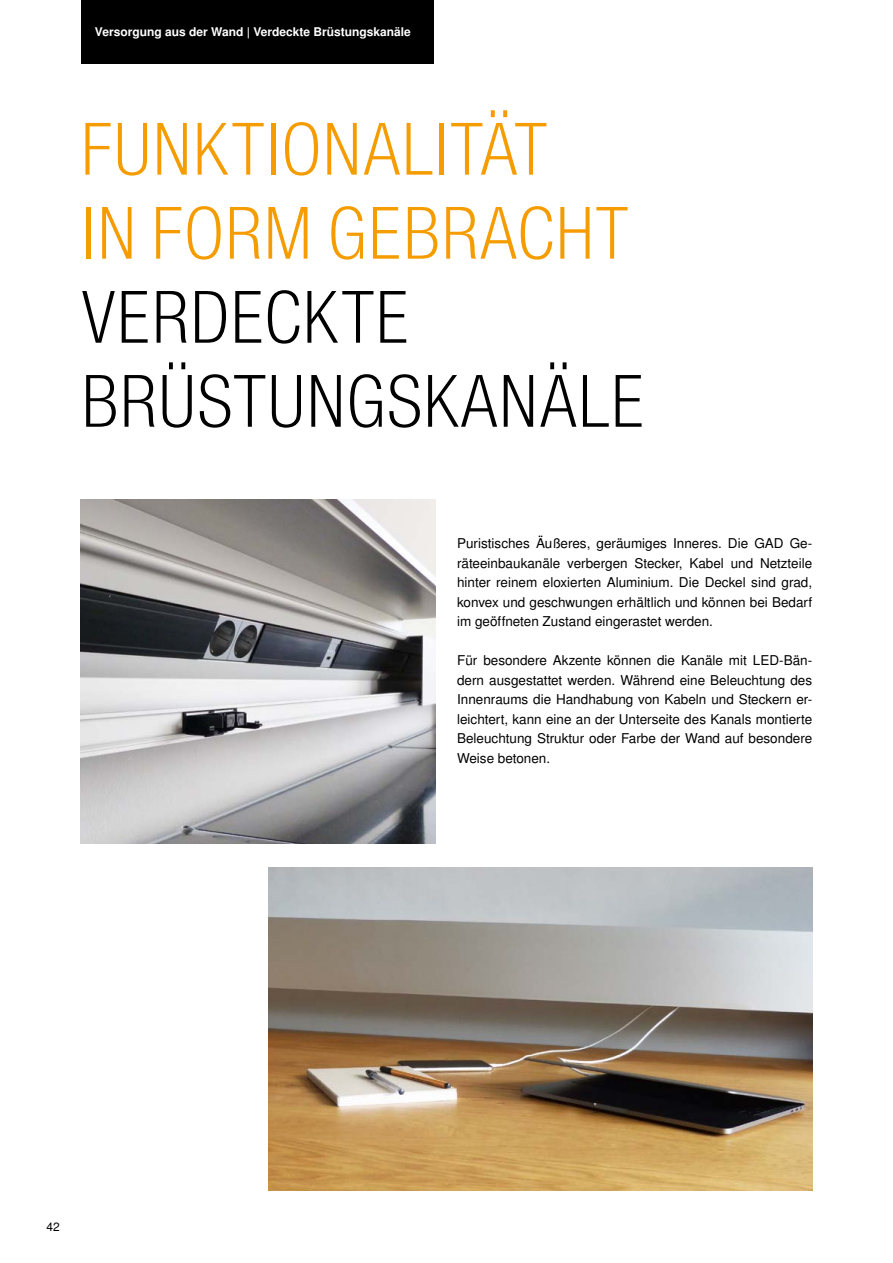
<style>
.page{position:relative;width:893px;height:1263px;background:#fff}
.page>*{position:absolute;margin:0;border:0;box-sizing:border-box;transform-origin:0 0}
.t1{font:72px/84px "Nimbus San LOT Lig Con";color:#f59c00}
.t2{font:72px/84px "Nimbus San LOT Lig Con";color:#000}
.t3{font:13.5px/19.5px "Nimbus San LOT";color:#000;text-align:justify}
.t4{font:700 12px "Nimbus San LOT";color:#fff}
.t5{font:12px "Nimbus San LOT";color:#000}
</style>
<div class="page">
<img style="left:81px;top:500px;width:355px;height:343px">
<div style="left:81px;top:0;width:353px;height:64px;background:#000"></div>
<img style="left:269px;top:867px;width:543px;height:324px">
<p class="t4" style="left:95px;top:25px;width:318px">Versorgung aus der Wand | Verdeckte Brüstungskanäle</p>
<h1 class="t1" style="left:81px;top:108px;width:550px">FUNKTIONALITÄT<br>IN FORM GEBRACHT</h1>
<h1 class="t2" style="left:81px;top:276px;width:566px">VERDECKTE<br>BRÜSTUNGSKANÄLE</h1>
<p class="t3" style="left:457px;top:534px;width:357px">Puristisches Äußeres, geräumiges Inneres. Die GAD Ge&shy;räteeinbaukanäle verbergen Stecker, Kabel und Netzteile hinter reinem eloxierten Aluminium. Die Deckel sind grad, konvex und geschwungen erhältlich und können bei Bedarf im geöffneten Zustand eingerastet werden.</p>
<p class="t3" style="left:457px;top:651px;width:357px">Für besondere Akzente können die Kanäle mit LED-Bän&shy;dern ausgestattet werden. Während eine Beleuchtung des Innenraums die Handhabung von Kabeln und Steckern er&shy;leichtert, kann eine an der Unterseite des Kanals montierte Beleuchtung Struktur oder Farbe der Wand auf besondere Weise betonen.</p>
<p class="t5" style="left:47px;top:1220px;width:15px">42</p>
</div>
